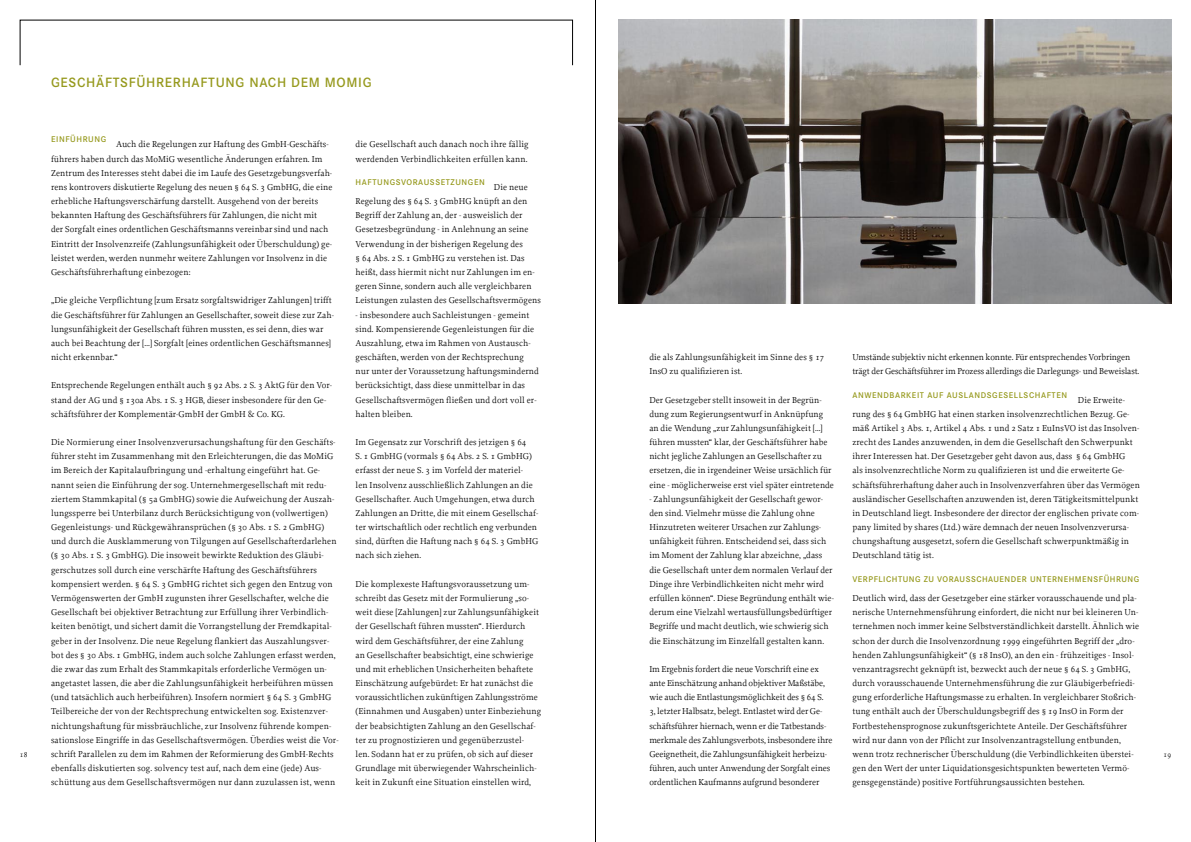
<style>
.page{position:relative;width:1191px;height:842px;background:#fff}
.page>*{position:absolute;margin:0;border:0;box-sizing:border-box;transform-origin:0 0}
.G__Überschrift_1{font:600 14px "Corporate S";letter-spacing:.05em;color:#96991d}
.G__Text{font:9px/14.2px "Proforma";letter-spacing:.01em;color:#000}
.G__Text-2{font:9px/14.2px "Proforma";letter-spacing:-.01em;color:#000}
.G__Text-3{font:600 8.6px "Corporate S";letter-spacing:.07em;color:#96991d}
.t1{font:7.5px "Proforma";color:#000}
</style>
<div class="page">
<hr style="left:595px;top:0;width:1px;height:842px;background:#000">
<img style="left:618px;top:20px;width:553px;height:283px">
<p class="G__Überschrift_1" style="left:51px;top:74px;width:320px">GESCHÄFTSFÜHRERHAFTUNG NACH DEM MOM IG</p>
<p class="G__Text-3" style="left:51px;top:135px;width:57px">EINFÜHRUNG</p>
<p class="G__Text" style="left:51px;top:137px;width:283px;text-indent:65px">Auch die Regelungen zur Haftung des GmbH-Geschäfts&shy;führers haben durch das MoMiG wesentliche Änderungen erfahren. Im Zentrum des Interesses steht dabei die im Laufe des Gesetzgebungsverfah&shy;rens kontrovers diskutierte Regelung des neuen § 64 S. 3 GmbHG, die eine erhebliche Haftungsverschärfung darstellt. Ausgehend von der bereits bekannten Haftung des Geschäftsführers für Zahlungen, die nicht mit<br>der Sorgfalt eines ordentlichen Geschäftsmanns vereinbar sind und nach Eintritt der Insolvenzreife (Zahlungsunfähigkeit oder Überschuldung) ge&shy;leistet werden, werden nunmehr weitere Zahlungen vor Insolvenz in die Geschäftsführerhaftung einbezogen:</p>
<p class="G__Text" style="left:51px;top:293px;width:284px">„Die gleiche Verpflichtung [zum Ersatz sorgfaltswidriger Zahlungen] trifft die Geschäftsführer für Zahlungen an Gesellschafter, soweit diese zur Zah&shy;lungsunfähigkeit der Gesellschaft führen mussten, es sei denn, dies war auch bei Beachtung der […] Sorgfalt [eines ordentlichen Geschäftsmannes] nicht erkennbar.“</p>
<p class="G__Text" style="left:51px;top:378px;width:283px">Entsprechende Regelungen enthält auch § 92 Abs. 2 S. 3 AktG für den Vor&shy;stand der AG und § 130a Abs. 1 S. 3 HGB, dieser insbesondere für den Ge&shy;schäftsführer der Komplementär-GmbH der GmbH &amp; Co. KG.</p>
<p class="G__Text" style="left:51px;top:435px;width:289px">Die Normierung einer Insolvenzverursachungshaftung für den Geschäfts&shy;führer steht im Zusammenhang mit den Erleichterungen, die das MoMiG im Bereich der Kapitalaufbringung und -erhaltung eingeführt hat. Ge&shy;nannt seien die Einführung der sog. Unternehmergesellschaft mit redu&shy;ziertem Stammkapital (§ 5a GmbHG) sowie die Aufweichung der Auszah&shy;lungssperre bei Unterbilanz durch Berücksichtigung von (vollwertigen)<br>Gegenleistungs- und Rückgewähransprüchen (§ 30 Abs. 1 S. 2 GmbHG) und durch die Ausklammerung von Tilgungen auf Gesellschafterdarlehen (§ 30 Abs. 1 S. 3 GmbHG). Die insoweit bewirkte Reduktion des Gläubi&shy;gerschutzes soll durch eine verschärfte Haftung des Geschäftsführers kompensiert werden. § 64 S. 3 GmbHG richtet sich gegen den Entzug von Vermögenswerten der GmbH zugunsten ihrer Gesellschafter, welche die Gesellschaft bei objektiver Betrachtung zur Erfüllung ihrer Verbindlich&shy;keiten benötigt, und sichert damit die Vorrangstellung der Fremdkapital&shy;geber in der Insolvenz. Die neue Regelung flankiert das Auszahlungsver&shy;bot des § 30 Abs. 1 GmbHG, indem auch solche Zahlungen erfasst werden, die zwar das zum Erhalt des Stammkapitals erforderliche Vermögen un&shy;angetastet lassen, die aber die Zahlungsunfähigkeit herbeiführen müssen (und tatsächlich auch herbeiführen). Insofern normiert § 64 S. 3 GmbHG Teilbereiche der von der Rechtsprechung entwickelten sog. Existenzver&shy;nichtungshaftung für missbräuchliche, zur Insolvenz führende kompen&shy;sationslose Eingriffe in das Gesellschaftsvermögen. Überdies weist die Vor&shy;schrift Parallelen zu dem im Rahmen der Reformierung des GmbH-Rechts ebenfalls diskutierten sog. solvency test auf, nach dem eine (jede) Aus&shy;schüttung aus dem Gesellschaftsvermögen nur dann zuzulassen ist, wenn</p>
<p class="G__Text" style="left:355px;top:137px;width:175px">die Gesellschaft auch danach noch ihre fällig werdenden Verbindlichkeiten erfüllen kann.</p>
<p class="G__Text-3" style="left:355px;top:177px;width:131px">HAFTUNGSVORAUSSETZUNGEN</p>
<p class="G__Text" style="left:355px;top:180px;width:187px;text-indent:138px">Die neue Regelung des § 64 S. 3 GmbHG knüpft an den Begriff der Zahlung an, der - ausweislich der Gesetzesbegründung - in Anlehnung an seine Verwendung in der bisherigen Regelung des<br>§ 64 Abs. 2 S. 1 GmbHG zu verstehen ist. Das heißt, dass hiermit nicht nur Zahlungen im en&shy;geren Sinne, sondern auch alle vergleichbaren Leistungen zulasten des Gesellschaftsvermögens</p>
<p class="G__Text" style="left:355px;top:307px;width:185px">- insbesondere auch Sachleistungen - gemeint sind. Kompensierende Gegenleistungen für die Auszahlung, etwa im Rahmen von Austausch&shy;geschäften, werden von der Rechtsprechung nur unter der Voraussetzung haftungsmindernd berücksichtigt, dass diese unmittelbar in das Gesellschaftsvermögen fließen und dort voll er&shy;halten bleiben.</p>
<p class="G__Text" style="left:355px;top:435px;width:184px">Im Gegensatz zur Vorschrift des jetzigen § 64<br>S. 1 GmbHG (vormals § 64 Abs. 2 S. 1 GmbHG) erfasst der neue S. 3 im Vorfeld der materiel-<br>len Insolvenz ausschließlich Zahlungen an die Gesellschafter. Auch Umgehungen, etwa durch Zahlungen an Dritte, die mit einem Gesellschaf&shy;ter wirtschaftlich oder rechtlich eng verbunden sind, dürften die Haftung nach § 64 S. 3 GmbHG nach sich ziehen.</p>
<p class="G__Text" style="left:355px;top:577px;width:187px">Die komplexeste Haftungsvoraussetzung um&shy;schreibt das Gesetz mit der Formulierung „so&shy;weit diese [Zahlungen] zur Zahlungsunfähigkeit der Gesellschaft führen mussten“. Hierdurch wird dem Geschäftsführer, der eine Zahlung<br>an Gesellschafter beabsichtigt, eine schwierige und mit erheblichen Unsicherheiten behaftete Einschätzung aufgebürdet: Er hat zunächst die voraussichtlichen zukünftigen Zahlungsströme (Einnahmen und Ausgaben) unter Einbeziehung der beabsichtigten Zahlung an den Gesellschaf&shy;ter zu prognostizieren und gegenüberzustel-<br>len. Sodann hat er zu prüfen, ob sich auf dieser Grundlage mit überwiegender Wahrscheinlich&shy;keit in Zukunft eine Situation einstellen wird,</p>
<p class="G__Text" style="left:649px;top:350px;width:177px">die als Zahlungsunfähigkeit im Sinne des § 17<br>InsO zu qualifizieren ist.</p>
<p class="G__Text" style="left:649px;top:392px;width:186px">Der Gesetzgeber stellt insoweit in der Begrün&shy;dung zum Regierungsentwurf in Anknüpfung an die Wendung „zur Zahlungsunfähigkeit […] führen mussten“ klar, der Geschäftsführer habe nicht jegliche Zahlungen an Gesellschafter zu ersetzen, die in irgendeiner Weise ursächlich für eine - möglicherweise erst viel später eintretende</p>
<p class="G__Text" style="left:649px;top:492px;width:186px">- Zahlungsunfähigkeit der Gesellschaft gewor&shy;den sind. Vielmehr müsse die Zahlung ohne Hinzutreten weiterer Ursachen zur Zahlungs&shy;unfähigkeit führen. Entscheidend sei, dass sich im Moment der Zahlung klar abzeichne, „dass die Gesellschaft unter dem normalen Verlauf der Dinge ihre Verbindlichkeiten nicht mehr wird erfüllen können“. Diese Begründung enthält wie&shy;derum eine Vielzahl wertausfüllungsbedürftiger Begriffe und macht deutlich, wie schwierig sich die Einschätzung im Einzelfall gestalten kann.</p>
<p class="G__Text-2" style="left:649px;top:662px;width:185px">Im Ergebnis fordert die neue Vorschrift eine ex ante Einschätzung anhand objektiver Maßstäbe, wie auch die Entlastungsmöglichkeit des § 64 S.<br>3, letzter Halbsatz, belegt. Entlastet wird der Ge&shy;schäftsführer hiernach, wenn er die Tatbestands&shy;merkmale des Zahlungsverbots, insbesondere ihre Geeignetheit, die Zahlungsunfähigkeit herbeizu&shy;führen, auch unter Anwendung der Sorgfalt eines ordentlichen Kaufmanns aufgrund besonderer</p>
<p class="G__Text-2" style="left:852px;top:350px;width:288px">Umstände subjektiv nicht erkennen konnte. Für entsprechendes Vorbringen trägt der Geschäftsführer im Prozess allerdings die Darlegungs- und Beweislast.</p>
<p class="G__Text-3" style="left:852px;top:390px;width:216px">ANWENDBARKEIT AUF AUSLANDSGESELLSCHAFTEN</p>
<p class="G__Text" style="left:852px;top:392px;width:289px;text-indent:225px">Die Erweite&shy;rung des § 64 GmbHG hat einen starken insolvenzrechtlichen Bezug. Ge&shy;mäß Artikel 3 Abs. 1, Artikel 4 Abs. 1 und 2 Satz 1 EuInsVO ist das Insolven&shy;zrecht des Landes anzuwenden, in dem die Gesellschaft den Schwerpunkt ihrer Interessen hat. Der Gesetzgeber geht davon aus, dass § 64 GmbHG<br>als insolvenzrechtliche Norm zu qualifizieren ist und die erweiterte Ge&shy;schäftsführerhaftung daher auch in Insolvenzverfahren über das Vermögen ausländischer Gesellschaften anzuwenden ist, deren Tätigkeitsmittelpunkt in Deutschland liegt. Insbesondere der director der englischen private com&shy;pany limited by shares (Ltd.) wäre demnach der neuen Insolvenzverursa&shy;chungshaftung ausgesetzt, sofern die Gesellschaft schwerpunktmäßig in Deutschland tätig ist.</p>
<p class="G__Text-3" style="left:852px;top:574px;width:288px">VERPFLICHTUNG ZU VORAUSSCHAUENDER UNTERNEHMENSFÜHRUNG</p>
<p class="G__Text" style="left:852px;top:591px;width:288px">Deutlich wird, dass der Gesetzgeber eine stärker vorausschauende und pla&shy;nerische Unternehmensführung einfordert, die nicht nur bei kleineren Un&shy;ternehmen noch immer keine Selbstverständlichkeit darstellt. Ähnlich wie schon der durch die Insolvenzordnung 1999 eingeführten Begriff der „dro&shy;henden Zahlungsunfähigkeit“ (§ 18 InsO), an den ein - frühzeitiges - Insol&shy;venzantragsrecht geknüpft ist, bezweckt auch der neue § 64 S. 3 GmbHG, durch vorausschauende Unternehmensführung die zur Gläubigerbefriedi&shy;gung erforderliche Haftungsmasse zu erhalten. In vergleichbarer Stoßrich&shy;tung enthält auch der Überschuldungsbegriff des § 19 InsO in Form der Fortbestehensprognose zukunftsgerichtete Anteile. Der Geschäftsführer wird nur dann von der Pflicht zur Insolvenzantragstellung entbunden, wenn trotz rechnerischer Überschuldung (die Verbindlichkeiten überstei&shy;gen den Wert der unter Liquidationsgesichtspunkten bewerteten Vermö&shy;gensgegenstände) positive Fortführungsaussichten bestehen.</p>
<p class="t1" style="left:20px;top:750px;width:9px">18</p>
<p class="t1" style="left:1163px;top:750px;width:9px">19</p>
</div>
